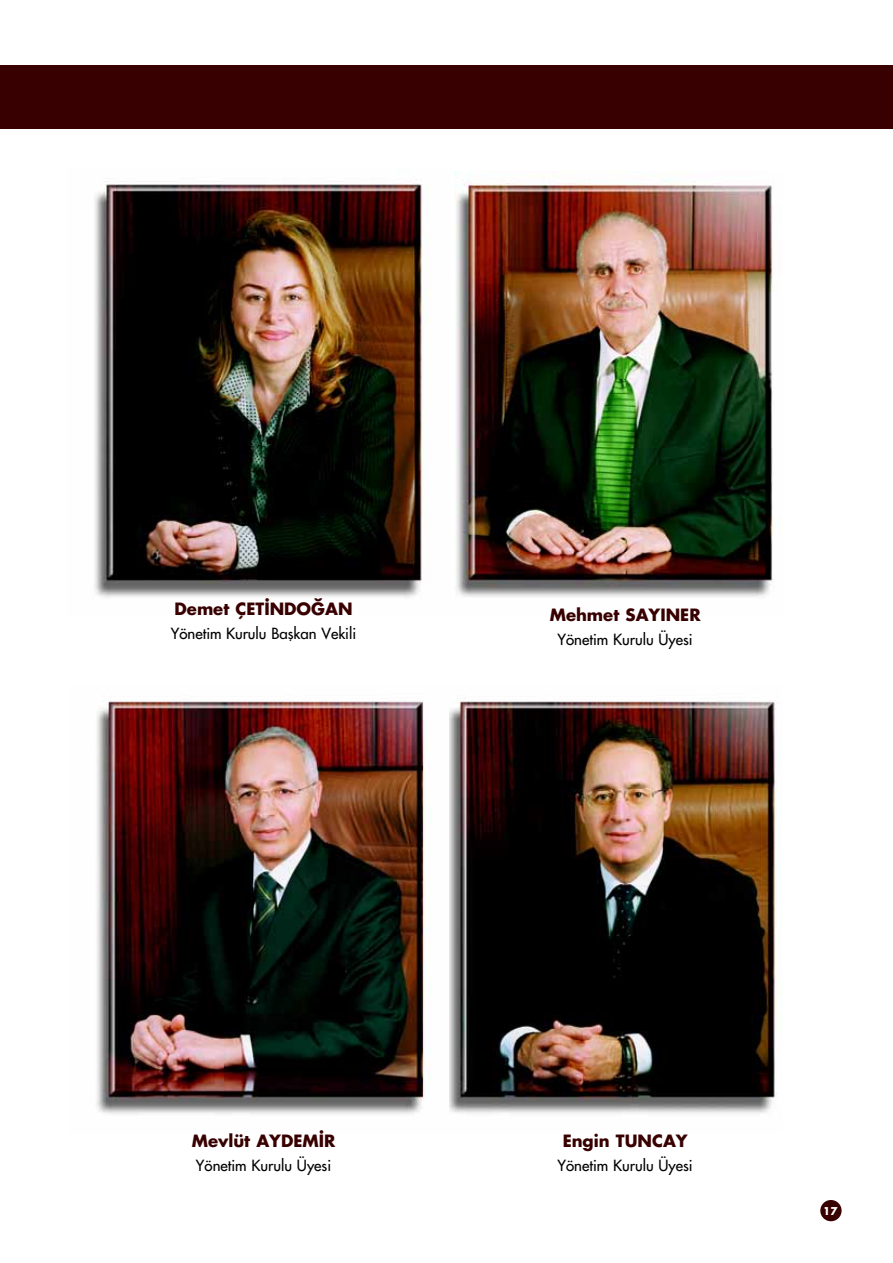
<style>
.page{position:relative;width:893px;height:1263px;background:#fff}
.page>*{position:absolute;margin:0;border:0;box-sizing:border-box;transform-origin:0 0}
.t1{font:16.5px "Futura T Bold";color:#380000}
.t2{font:15px "Futura T";color:#000}
.t3{font:10.5px "Futura T Bold";color:#fff}
</style>
<div class="page">
<img style="left:94px;top:179px;width:336px;height:419px">
<img style="left:454px;top:171px;width:320px;height:426px">
<div style="left:0;top:65px;width:892px;height:63px;background:#380000"></div>
<img style="left:449px;top:698px;width:328px;height:415px">
<img style="left:96px;top:701px;width:333px;height:413px">
<div style="left:820px;top:1200px;width:21px;height:21px;background:#380000;border-radius:50%"></div>
<p class="t1" style="left:174px;top:602px;width:180px">Demet ÇET‹NDO⁄AN</p>
<p class="t2" style="left:171px;top:626px;width:187px">Yönetim Kurulu Baflkan Vekili</p>
<p class="t1" style="left:192px;top:1133px;width:145px">Mevlüt AYDEM‹R</p>
<p class="t2" style="left:196px;top:1158px;width:137px">Yönetim Kurulu Üyesi</p>
<p class="t1" style="left:549px;top:607px;width:152px">Mehmet SAYINER</p>
<p class="t2" style="left:557px;top:632px;width:137px">Yönetim Kurulu Üyesi</p>
<p class="t1" style="left:562px;top:1133px;width:126px">Engin TUNCAY</p>
<p class="t2" style="left:557px;top:1158px;width:137px">Yönetim Kurulu Üyesi</p>
<p class="t3" style="left:823px;top:1206px;width:16px">17</p>
</div>
